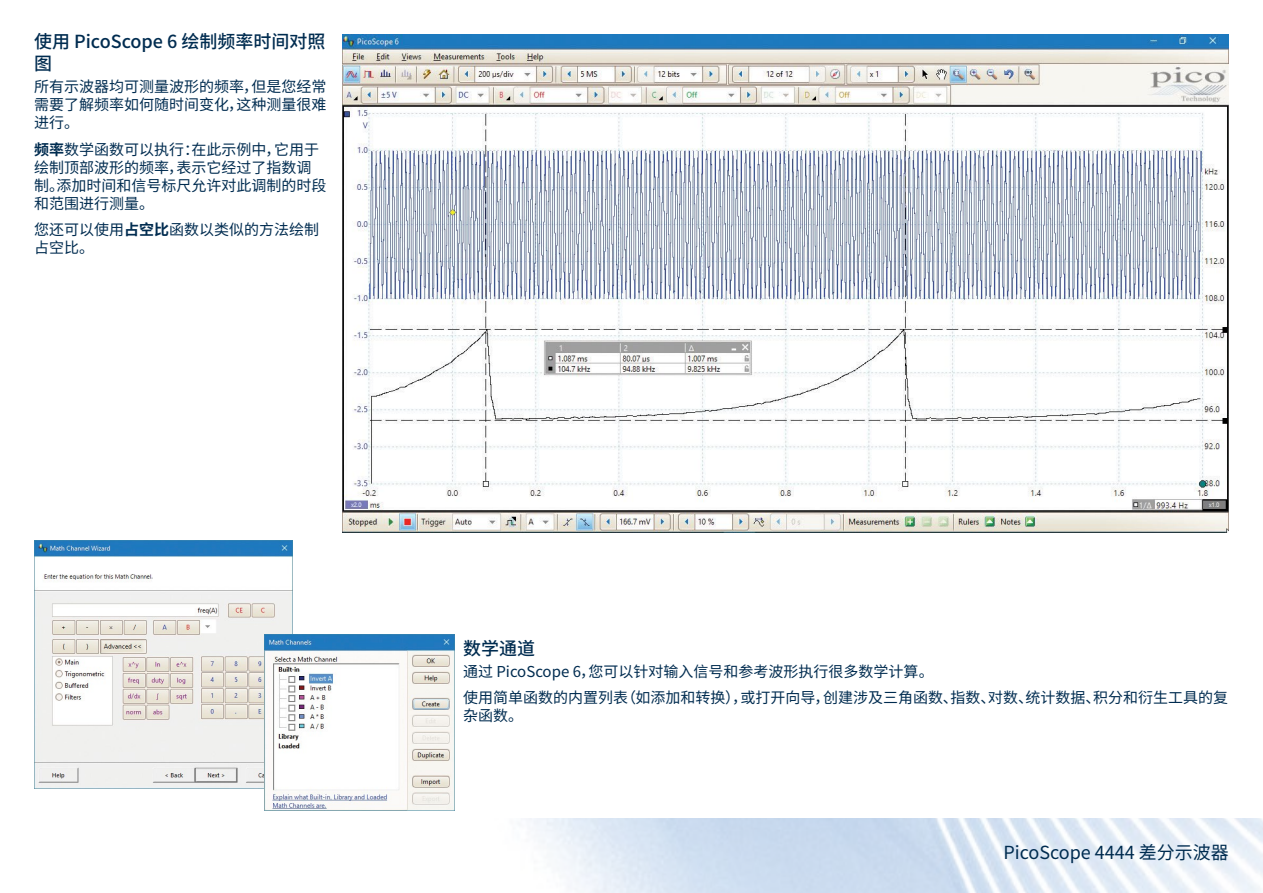
<style>
.page{position:relative;width:1263px;height:893px;background:#fff}
.page>*{position:absolute;margin:0;border:0;box-sizing:border-box;transform-origin:0 0}
.t1{font:500 18px/21.6px "Noto Sans CJ Ksc";color:#002c50}
.t2{font:18px "Noto Sans CJ Ksc";color:#002c50}
.t3{font:15px/18px "Noto Sans CJ Ksc";color:#002c50}
.s1{font-weight:700}
</style>
<div class="page">
<img style="left:528px;top:819px;width:735px;height:74px">
<img style="left:342px;top:34px;width:887px;height:498px">
<img style="left:34px;top:541px;width:258px;height:247px">
<img style="left:265px;top:635px;width:189px;height:175px">
<p class="t1" style="left:34px;top:31px;width:293px">使用 PicoScope 6 绘制频率时间对照图</p>
<p class="t3" style="left:34px;top:78px;width:294px;text-align:justify">所有示波器均可测量波形的频率，但是您经常需要了解频率如何随时间变化，这种测量很难进行。</p>
<p class="t3" style="left:34px;top:141px;width:294px"><span class="s1">频率</span>数学函数可以执行：在此示例中，它用于绘制顶部波形的频率，表示它经过了指数调制。添加时间和信号标尺允许对此调制的时段和范围进行测量。</p>
<p class="t3" style="left:34px;top:221px;width:286px">您还可以使用<span class="s1">占空比</span>函数以类似的方法绘制占空比。</p>
<p class="t1" style="left:463px;top:638px;width:73px">数学通道</p>
<p class="t3" style="left:463px;top:658px;width:766px;line-height:26.5px">通过 PicoScope 6，您可以针对输入信号和参考波形执行很多数学计算。<br>使用简单函数的内置列表（如添加和转换），或打开向导，创建涉及三角函数、指数、对数、统计数据、积分和衍生工具的复</p>
<p class="t3" style="left:463px;top:707px;width:62px">杂函数。</p>
<p class="t2" style="left:1003px;top:842px;width:227px">PicoScope 4444 差分示波器</p>
</div>
